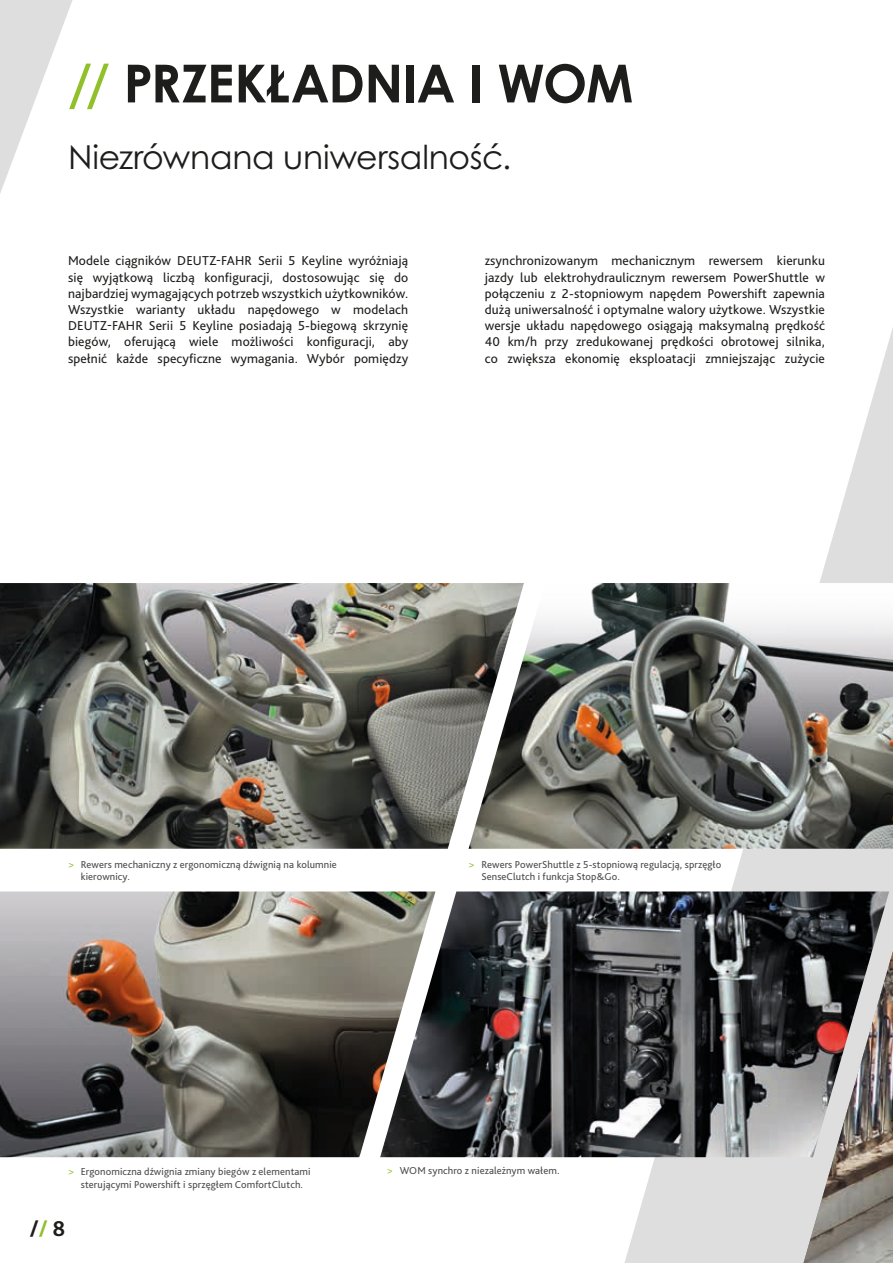
<style>
.page{position:relative;width:893px;height:1263px;background:#fff}
.page>*{position:absolute;margin:0;border:0;box-sizing:border-box;transform-origin:0 0}
.t1{font:700 52.5px "Century Gothic Pro";letter-spacing:-.015em;color:#1d1d1b}
.t2{font:33px "Century Gothic Pro";letter-spacing:-.005em;color:#1d1d1b}
.t3{font:700 22.5px "Bliss Pro";color:#1d1d1b}
.t4{font:13.5px/16.2px "Bliss Pro";letter-spacing:.01em;color:#1d1d1b;text-align:justify}
.t5{font:10.5px/12.6px "Bliss Pro";letter-spacing:.01em;color:#4b4b4a}
.s1{color:#90c02a}
</style>
<div class="page">
<svg style="left:624px;top:328px;width:269px;height:935px"></svg>
<svg style="left:0;top:0;width:73px;height:193px"></svg>
<img style="left:0;top:583px;width:469px;height:266px">
<img style="left:469px;top:583px;width:424px;height:266px">
<img style="left:436px;top:891px;width:453px;height:266px">
<img style="left:0;top:891px;width:436px;height:266px">
<img style="left:803px;top:951px;width:90px;height:312px">
<h1 class="t1" style="left:68px;top:51px;width:567px"><span class="s1">//</span> PRZEKŁADNIA I WOM</h1>
<h2 class="t2" style="left:68px;top:137px;width:445px">Niezrównana uniwersalność.</h2>
<p class="t4" style="left:68px;top:253px;width:342px">Modele ciągników DEUTZ-FAHR Serii 5 Keyline wyróżniają się wyjątkową liczbą konfiguracji, dostosowując się do najbardziej wymagających potrzeb wszystkich użytkowników.<br>Wszystkie warianty układu napędowego w modelach DEUTZ-FAHR Serii 5 Keyline posiadają 5-biegową skrzynię biegów, oferującą wiele możliwości konfiguracji, aby spełnić każde specyficzne wymagania. Wybór pomiędzy</p>
<p class="t4" style="left:485px;top:253px;width:342px">zsynchronizowanym mechanicznym rewersem kierunku jazdy lub elektrohydraulicznym rewersem PowerShuttle w połączeniu z 2-stopniowym napędem Powershift zapewnia dużą uniwersalność i optymalne walory użytkowe. Wszystkie wersje układu napędowego osiągają maksymalną prędkość 40 km/h przy zredukowanej prędkości obrotowej silnika, co zwiększa ekonomię eksploatacji zmniejszając zużycie</p>
<p class="t5" style="left:81px;top:858px;width:258px;text-indent:-13px"><span class="s1">&gt;</span> Rewers mechaniczny z ergonomiczną dźwignią na kolumnie kierownicy.</p>
<p class="t5" style="left:481px;top:858px;width:241px;text-indent:-13px"><span class="s1">&gt;</span> Rewers PowerShuttle z 5-stopniową regulacją, sprzęgło<br>SenseClutch i funkcja Stop&amp;Go.</p>
<p class="t5" style="left:68px;top:1165px;width:244px;text-align:center"><span class="s1">&gt;</span> Ergonomiczna dźwignia zmiany biegów z elementami sterującymi Powershift i sprzęgłem ComfortClutch.</p>
<p class="t5" style="left:387px;top:1164px;width:174px"><span class="s1">&gt;</span> WOM synchro z niezależnym wałem.</p>
<h3 class="t3" style="left:30px;top:1215px;width:37px">/<span class="s1">/</span> 8</h3>
</div>
